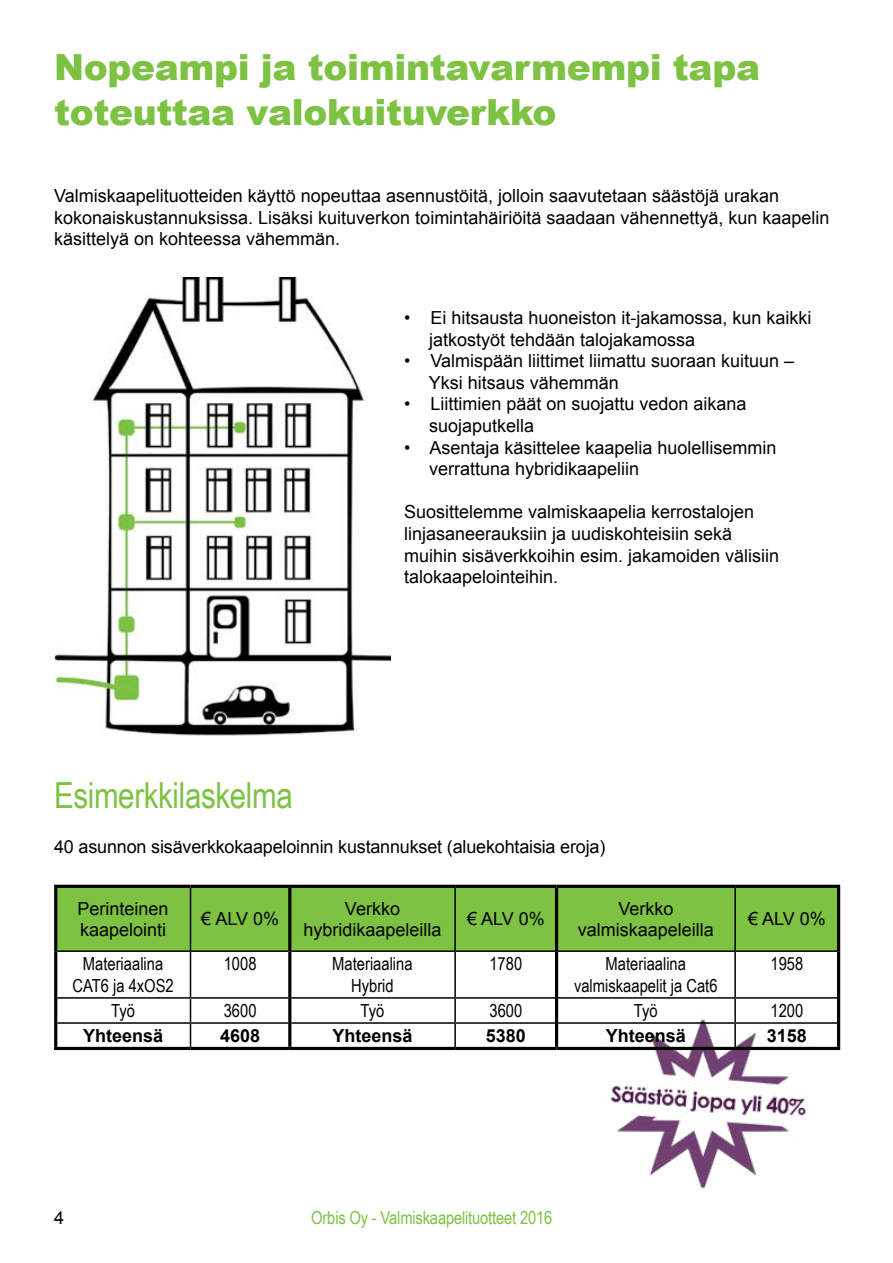
<style>
.page{position:relative;width:893px;height:1263px;background:#fff}
.page>*{position:absolute;margin:0;border:0;box-sizing:border-box;transform-origin:0 0}
.t1{font:900 36px/45px "Arial";letter-spacing:-.01em;color:#7dc242}
.t2{font:36px "Arial Narrow";letter-spacing:-.01em;color:#7dc242}
.t3{font:18px/21.6px "Arial";color:#000}
.t4{font:18px/21.6px "Arial Narrow";color:#000;text-align:center}
.t5{font:700 18px "Arial";color:#000}
.t6{font:18px "Arial Narrow";letter-spacing:-.01em;color:#7dc242}
</style>
<div class="page">
<img style="left:599px;top:1019px;width:214px;height:170px">
<div style="left:57px;top:888px;width:780px;height:62px;background:#7dc242"></div>
<hr style="left:190px;top:888px;width:1px;height:62px;background:#000">
<hr style="left:454px;top:888px;width:2px;height:62px;background:#000">
<hr style="left:734px;top:888px;width:2px;height:62px;background:#000">
<hr style="left:57px;top:950px;width:133px;height:2px;background:#000">
<hr style="left:190px;top:950px;width:98px;height:2px;background:#000">
<hr style="left:190px;top:952px;width:1px;height:45px;background:#000">
<hr style="left:291px;top:950px;width:164px;height:2px;background:#000">
<hr style="left:455px;top:950px;width:100px;height:2px;background:#000">
<hr style="left:454px;top:952px;width:2px;height:45px;background:#000">
<hr style="left:558px;top:950px;width:177px;height:2px;background:#000">
<hr style="left:735px;top:950px;width:102px;height:2px;background:#000">
<hr style="left:734px;top:952px;width:2px;height:45px;background:#000">
<hr style="left:57px;top:997px;width:133px;height:2px;background:#000">
<hr style="left:190px;top:997px;width:98px;height:2px;background:#000">
<hr style="left:291px;top:997px;width:164px;height:2px;background:#000">
<hr style="left:455px;top:997px;width:100px;height:2px;background:#000">
<hr style="left:454px;top:999px;width:2px;height:23px;background:#000">
<hr style="left:558px;top:997px;width:177px;height:2px;background:#000">
<hr style="left:735px;top:997px;width:102px;height:2px;background:#000">
<hr style="left:734px;top:999px;width:2px;height:23px;background:#000">
<hr style="left:57px;top:1022px;width:133px;height:2px;background:#000">
<hr style="left:190px;top:1022px;width:98px;height:2px;background:#000">
<svg style="left:190px;top:999px;width:1px;height:48px"></svg>
<hr style="left:291px;top:1022px;width:164px;height:2px;background:#000">
<hr style="left:455px;top:1022px;width:100px;height:2px;background:#000">
<hr style="left:454px;top:1024px;width:2px;height:23px;background:#000">
<hr style="left:558px;top:1022px;width:177px;height:2px;background:#000">
<hr style="left:735px;top:1022px;width:102px;height:2px;background:#000">
<hr style="left:734px;top:1024px;width:2px;height:23px;background:#000">
<hr style="left:54px;top:885px;width:136px;height:3px;background:#000">
<hr style="left:54px;top:888px;width:3px;height:63px;background:#000">
<hr style="left:190px;top:885px;width:100px;height:3px;background:#000">
<hr style="left:54px;top:951px;width:3px;height:47px;background:#000">
<hr style="left:54px;top:998px;width:3px;height:25px;background:#000">
<hr style="left:54px;top:1023px;width:3px;height:24px;background:#000">
<hr style="left:54px;top:1047px;width:136px;height:3px;background:#000">
<hr style="left:190px;top:1047px;width:100px;height:3px;background:#000">
<hr style="left:290px;top:885px;width:165px;height:3px;background:#000">
<hr style="left:288px;top:888px;width:3px;height:63px;background:#000">
<hr style="left:455px;top:885px;width:102px;height:3px;background:#000">
<hr style="left:288px;top:951px;width:3px;height:47px;background:#000">
<hr style="left:288px;top:998px;width:3px;height:25px;background:#000">
<hr style="left:288px;top:1023px;width:3px;height:24px;background:#000">
<hr style="left:290px;top:1047px;width:165px;height:3px;background:#000">
<hr style="left:455px;top:1047px;width:102px;height:3px;background:#000">
<hr style="left:557px;top:885px;width:178px;height:3px;background:#000">
<hr style="left:555px;top:888px;width:3px;height:63px;background:#000">
<hr style="left:735px;top:885px;width:105px;height:3px;background:#000">
<hr style="left:837px;top:888px;width:3px;height:63px;background:#000">
<hr style="left:555px;top:951px;width:3px;height:47px;background:#000">
<hr style="left:837px;top:951px;width:3px;height:47px;background:#000">
<hr style="left:555px;top:998px;width:3px;height:25px;background:#000">
<hr style="left:837px;top:998px;width:3px;height:25px;background:#000">
<hr style="left:555px;top:1023px;width:3px;height:24px;background:#000">
<hr style="left:837px;top:1023px;width:3px;height:24px;background:#000">
<hr style="left:557px;top:1047px;width:178px;height:3px;background:#000">
<hr style="left:735px;top:1047px;width:105px;height:3px;background:#000">
<img style="left:54px;top:278px;width:336px;height:458px">
<h1 class="t1" style="left:54px;top:44px;width:708px">Nopeampi ja toimintavarmempi tapa toteuttaa valokuituverkko</h1>
<p class="t3" style="left:54px;top:185px;width:777px">Valmiskaapelituotteiden käyttö nopeuttaa asennustöitä, jolloin saavutetaan säästöjä urakan kokonaiskustannuksissa. Lisäksi kuituverkon toimintahäiriöitä saadaan vähennettyä, kun kaapelin käsittelyä on kohteessa vähemmän.</p>
<p class="t3" style="left:429px;top:307px;width:384px;text-indent:-25px">• Ei hitsausta huoneiston it-jakamossa, kun kaikki jatkostyöt tehdään talojakamossa</p>
<p class="t3" style="left:429px;top:350px;width:367px;text-indent:-25px">• Valmispään liittimet liimattu suoraan kuituun –<br>Yksi hitsaus vähemmän</p>
<p class="t3" style="left:429px;top:393px;width:319px;text-indent:-25px">• Liittimien päät on suojattu vedon aikana suojaputkella</p>
<p class="t3" style="left:429px;top:437px;width:349px;text-indent:-25px">• Asentaja käsittelee kaapelia huolellisemmin verrattuna hybridikaapeliin</p>
<p class="t3" style="left:404px;top:501px;width:377px">Suosittelemme valmiskaapelia kerrostalojen linjasaneerauksiin ja uudiskohteisiin sekä muihin sisäverkkoihin esim. jakamoiden välisiin talokaapelointeihin.</p>
<h1 class="t2" style="left:54px;top:769px;width:240px">Esimerkkilaskelma</h1>
<p class="t3" style="left:54px;top:836px;width:553px">40 asunnon sisäverkkokaapeloinnin kustannukset (aluekohtaisia eroja)</p>
<p class="t3" style="left:78px;top:897px;width:93px">Perinteinen kaapelointi</p>
<p class="t3" style="left:201px;top:908px;width:79px">€ ALV 0%</p>
<p class="t3" style="left:303px;top:897px;width:140px;text-align:center">Verkko hybridikaapeleilla</p>
<p class="t3" style="left:467px;top:908px;width:79px">€ ALV 0%</p>
<p class="t3" style="left:578px;top:897px;width:138px;text-align:center">Verkko valmiskaapeleilla</p>
<p class="t3" style="left:748px;top:908px;width:79px">€ ALV 0%</p>
<p class="t4" style="left:72px;top:952px;width:103px">Materiaalina<br>CAT6 ja 4xOS2</p>
<p class="t4" style="left:224px;top:952px;width:34px">1008</p>
<p class="t4" style="left:332px;top:952px;width:82px">Materiaalina<br>Hybrid</p>
<p class="t4" style="left:489px;top:952px;width:34px">1780</p>
<p class="t4" style="left:574px;top:952px;width:145px">Materiaalina valmiskaapelit ja Cat6</p>
<p class="t4" style="left:770px;top:952px;width:34px">1958</p>
<p class="t4" style="left:111px;top:999px;width:25px">Työ</p>
<p class="t4" style="left:224px;top:999px;width:34px">3600</p>
<p class="t4" style="left:361px;top:999px;width:25px">Työ</p>
<p class="t4" style="left:489px;top:999px;width:34px">3600</p>
<p class="t4" style="left:634px;top:999px;width:25px">Työ</p>
<p class="t4" style="left:770px;top:999px;width:34px">1200</p>
<p class="t5" style="left:83px;top:1024px;width:82px">Yhteensä</p>
<p class="t5" style="left:220px;top:1024px;width:42px">4608</p>
<p class="t5" style="left:332px;top:1024px;width:82px">Yhteensä</p>
<p class="t5" style="left:486px;top:1024px;width:42px">5380</p>
<p class="t5" style="left:606px;top:1024px;width:82px">Yhteensä</p>
<p class="t5" style="left:767px;top:1024px;width:42px">3158</p>
<p class="t3" style="left:54px;top:1207px;width:12px">4</p>
<p class="t6" style="left:311px;top:1204px;width:243px">Orbis Oy - Valmiskaapelituotteet 2016</p>
</div>
